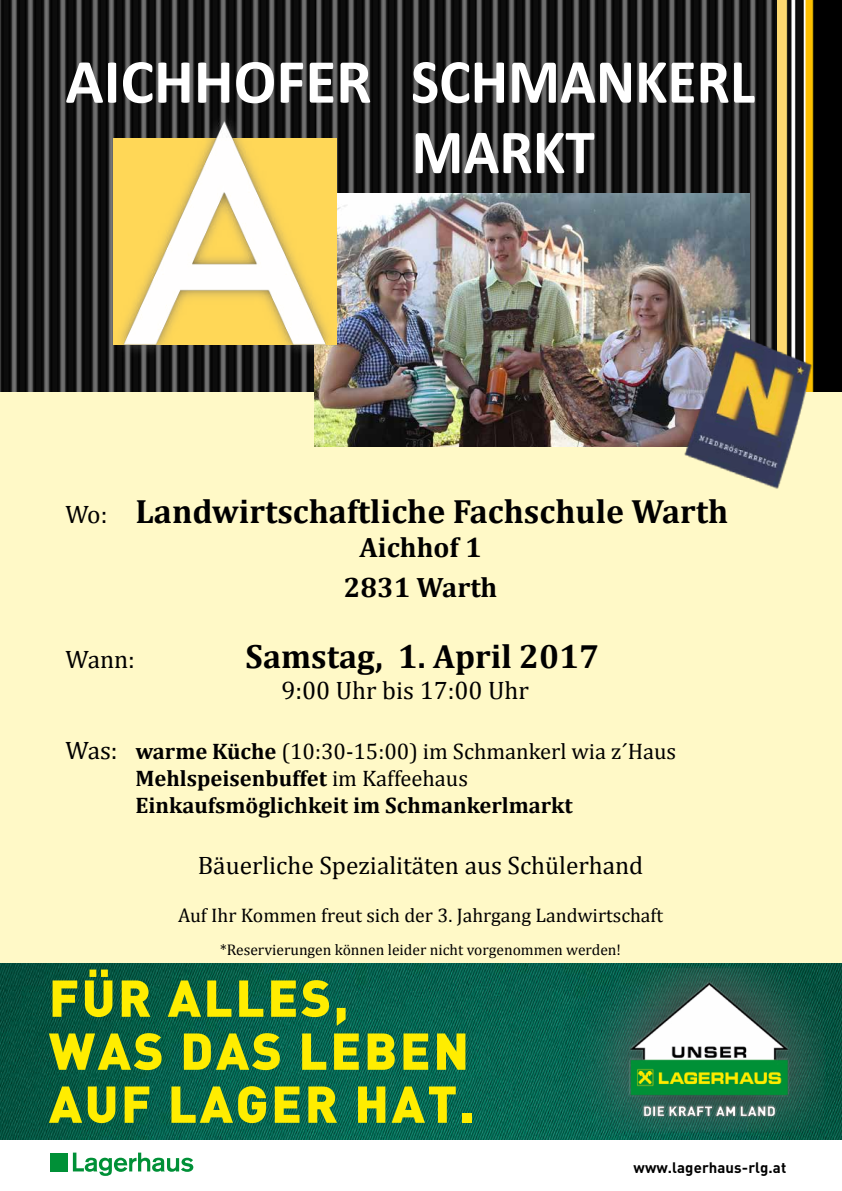
<style>
.page{position:relative;width:842px;height:1191px;background:#fff}
.page>*{position:absolute;margin:0;border:0;box-sizing:border-box;transform-origin:0 0}
.t1{font:700 63.2px/70.4px "Calibri";color:#fff}
.t2{font:900 51px/53px "DIN";letter-spacing:.05em;color:#ffed00}
.t3{font:700 33.8px "Cambria";color:#000}
.t4{font:700 28.2px/40.5px "Cambria";color:#000;text-align:center}
.t5{font:25.3px "Cambria";color:#000}
.t6{font:700 22.5px/27px "Cambria";color:#000}
.t7{font:19.7px "Cambria";color:#000}
.t8{font:15.5px "Cambria";color:#000}
.t9{font:700 15px "DIN";letter-spacing:.005em;color:#000}
.s1{font-weight:400;font-size:25.3px}
.s2{font-weight:400}
</style>
<div class="page">
<div style="left:0;top:0;width:842px;height:963px;background:#fff9c7"></div>
<img style="left:0;top:0;width:777px;height:391px">
<img style="left:777px;top:0;width:65px;height:314px">
<img style="left:315px;top:194px;width:434px;height:253px">
<img style="left:657px;top:314px;width:185px;height:175px">
<img style="left:61px;top:30px;width:317px;height:339px">
<img style="left:0;top:963px;width:842px;height:176px">
<div style="left:50px;top:1152px;width:18px;height:19px;background:#009037"></div>
<svg style="left:73px;top:1152px;width:120px;height:23px"></svg>
<div style="left:558px;top:965px;width:268px;height:169px;background:#fff;opacity:.75"></div>
<img style="left:545px;top:967px;width:279px;height:165px">
<h1 class="t1" style="left:411px;top:46px;width:345px;text-indent:-346px">AICHHOFER SCHMANKERL<br>MARKT</h1>
<h3 class="t3" style="left:65px;top:487px;width:664px"><span class="s1">Wo:</span> Landwirtschaftliche Fachschule Warth</h3>
<p class="t4" style="left:344px;top:526px;width:155px">Aichhof 1<br>2831 Warth</p>
<p class="t5" style="left:65px;top:644px;width:71px">Wann:</p>
<h3 class="t3" style="left:245px;top:632px;width:355px">Samstag, 1. April 2017</h3>
<p class="t5" style="left:281px;top:675px;width:249px">9:00 Uhr bis 17:00 Uhr</p>
<p class="t6" style="left:135px;top:737px;width:542px;text-indent:-70px"><span class="s1">Was:</span> warme Küche <span class="s2">(10:30-15:00) im Schmankerl wia z´Haus<br></span>Mehlspeisenbuffet <span class="s2">im Kaffeehaus<br></span>Einkaufsmöglichkeit im Schmankerlmarkt</p>
<p class="t5" style="left:198px;top:850px;width:447px">Bäuerliche Spezialitäten aus Schülerhand</p>
<p class="t7" style="left:178px;top:903px;width:487px">Auf Ihr Kommen freut sich der 3. Jahrgang Landwirtschaft</p>
<p class="t8" style="left:220px;top:941px;width:402px">*Reservierungen können leider nicht vorgenommen werden!</p>
<h2 class="t2" style="left:49px;top:969px;width:427px">FÜR ALLES,<br>WAS DAS LEBEN<br>AUF LAGER HAT.</h2>
<p class="t9" style="left:633px;top:1157px;width:154px">www.lagerhaus-rlg.at</p>
</div>
